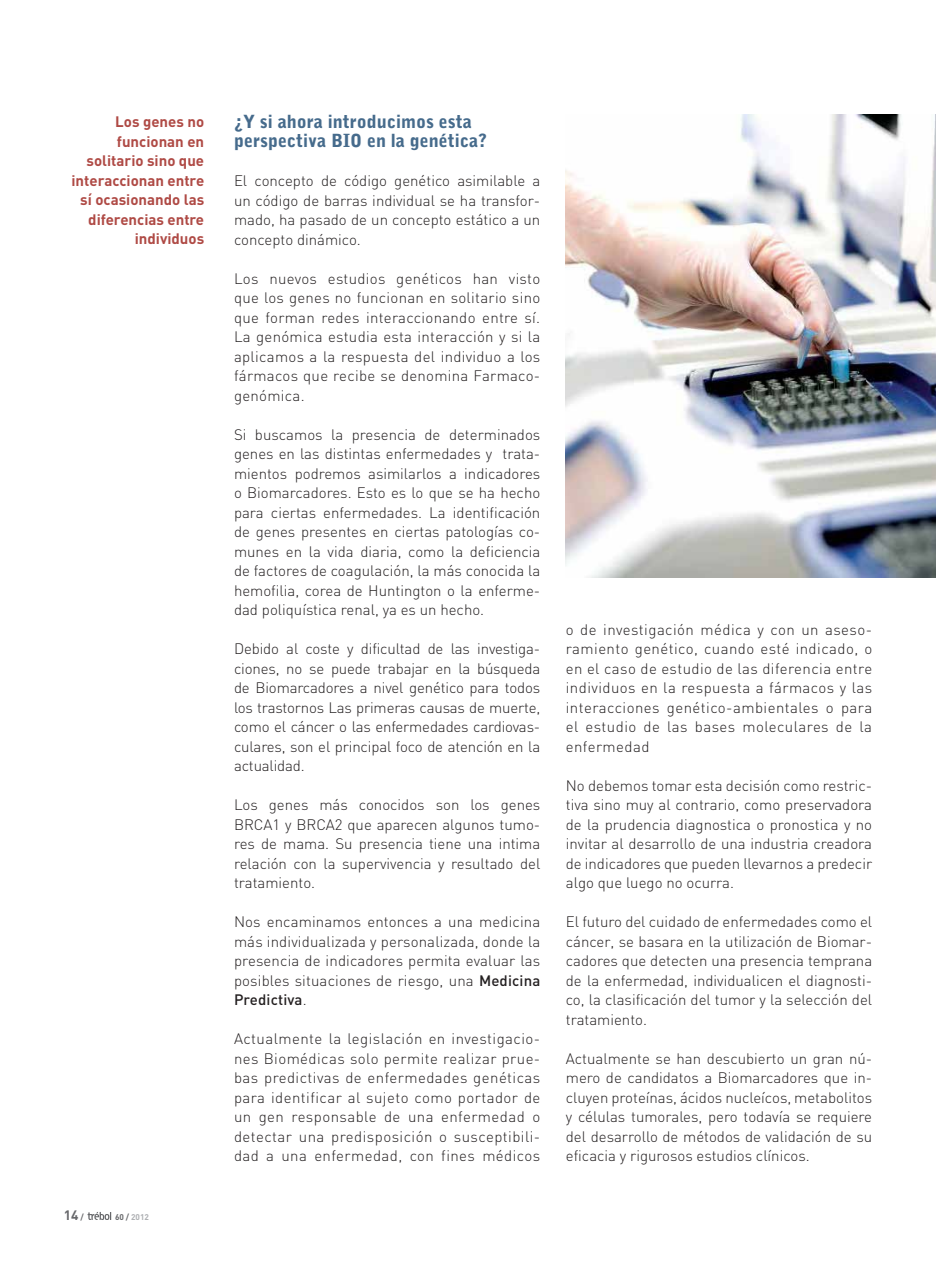
<style>
.page{position:relative;width:936px;height:1263px;background:#fff}
.page>*{position:absolute;margin:0;border:0;box-sizing:border-box;transform-origin:0 0}
.t1{font:900 18px/19.5px "Bell Gothic Std";color:#466b8c}
.t2{font:300 15px/19.5px "DIN";color:#231f20;text-align:justify}
.t3{font:700 15px/19.5px "DIN";color:#af4a45;text-align:right}
.t4{font:700 13.5px "DIN";color:#67686b}
.t5{font:700 8.25px "DIN";color:#aeb0b3}
.s1{font-size:8.25px}
.s2{color:#67686b}
.s3{font-weight:500}
</style>
<div class="page">
<svg style="left:88px;top:1212px;width:23px;height:8px"></svg>
<img style="left:566px;top:115px;width:369px;height:462px">
<p class="t3" style="left:71px;top:114px;width:134px">Los genes no funcionan en solitario sino que interaccionan entre sí ocasionando las diferencias entre individuos</p>
<p class="t4" style="left:64px;top:1210px;width:21px">14 <span class="s1">/</span></p>
<p class="t5" style="left:115px;top:1214px;width:36px"><span class="s2">60 /</span> 2012</p>
<p class="t1" style="left:234px;top:112px;width:254px">¿Y si ahora introducimos esta perspectiva BIO en la genética?</p>
<p class="t2" style="left:234px;top:173px;width:308px">El concepto de código genético asimilable a un código de barras individual se ha transfor&shy;mado, ha pasado de un concepto estático a un concepto dinámico.</p>
<p class="t2" style="left:234px;top:270px;width:308px">Los nuevos estudios genéticos han visto que los genes no funcionan en solitario sino que forman redes interaccionando entre sí.<br>La genómica estudia esta interacción y si la aplicamos a la respuesta del individuo a los fármacos que recibe se denomina Farmaco&shy;genómica.</p>
<p class="t2" style="left:234px;top:426px;width:308px">Si buscamos la presencia de determinados genes en las distintas enfermedades y trata&shy;mientos podremos asimilarlos a indicadores o Biomarcadores. Esto es lo que se ha hecho para ciertas enfermedades. La identificación de genes presentes en ciertas patologías co&shy;munes en la vida diaria, como la deficiencia de factores de coagulación, la más conocida la hemofilia, corea de Huntington o la enferme&shy;dad poliquística renal, ya es un hecho.</p>
<p class="t2" style="left:234px;top:641px;width:308px">Debido al coste y dificultad de las investiga&shy;ciones, no se puede trabajar en la búsqueda de Biomarcadores a nivel genético para todos los trastornos Las primeras causas de muerte, como el cáncer o las enfermedades cardiovas&shy;culares, son el principal foco de atención en la actualidad.</p>
<p class="t2" style="left:234px;top:797px;width:308px">Los genes más conocidos son los genes BRCA1 y BRCA2 que aparecen algunos tumo&shy;res de mama. Su presencia tiene una intima relación con la supervivencia y resultado del tratamiento.</p>
<p class="t2" style="left:234px;top:914px;width:308px">Nos encaminamos entonces a una medicina más individualizada y personalizada, donde la presencia de indicadores permita evaluar las posibles situaciones de riesgo, una <span class="s3">Medicina Predictiva</span>.</p>
<p class="t2" style="left:234px;top:1031px;width:308px">Actualmente la legislación en investigacio&shy;nes Biomédicas solo permite realizar prue&shy;bas predictivas de enfermedades genéticas para identificar al sujeto como portador de un gen responsable de una enfermedad o detectar una predisposición o susceptibili&shy;dad a una enfermedad, con fines médicos</p>
<p class="t2" style="left:566px;top:621px;width:308px">o de investigación médica y con un aseso&shy;ramiento genético, cuando esté indicado, o en el caso de estudio de las diferencia entre individuos en la respuesta a fármacos y las interacciones genético-ambientales o para el estudio de las bases moleculares de la enfermedad</p>
<p class="t2" style="left:566px;top:777px;width:308px">No debemos tomar esta decisión como restric&shy;tiva sino muy al contrario, como preservadora de la prudencia diagnostica o pronostica y no invitar al desarrollo de una industria creadora de indicadores que pueden llevarnos a predecir algo que luego no ocurra.</p>
<p class="t2" style="left:566px;top:914px;width:308px">El futuro del cuidado de enfermedades como el cáncer, se basara en la utilización de Biomar&shy;cadores que detecten una presencia temprana de la enfermedad, individualicen el diagnosti&shy;co, la clasificación del tumor y la selección del tratamiento.</p>
<p class="t2" style="left:566px;top:1050px;width:308px">Actualmente se han descubierto un gran nú&shy;mero de candidatos a Biomarcadores que in&shy;cluyen proteínas, ácidos nucleícos, metabolitos y células tumorales, pero todavía se requiere del desarrollo de métodos de validación de su eficacia y rigurosos estudios clínicos.</p>
</div>
